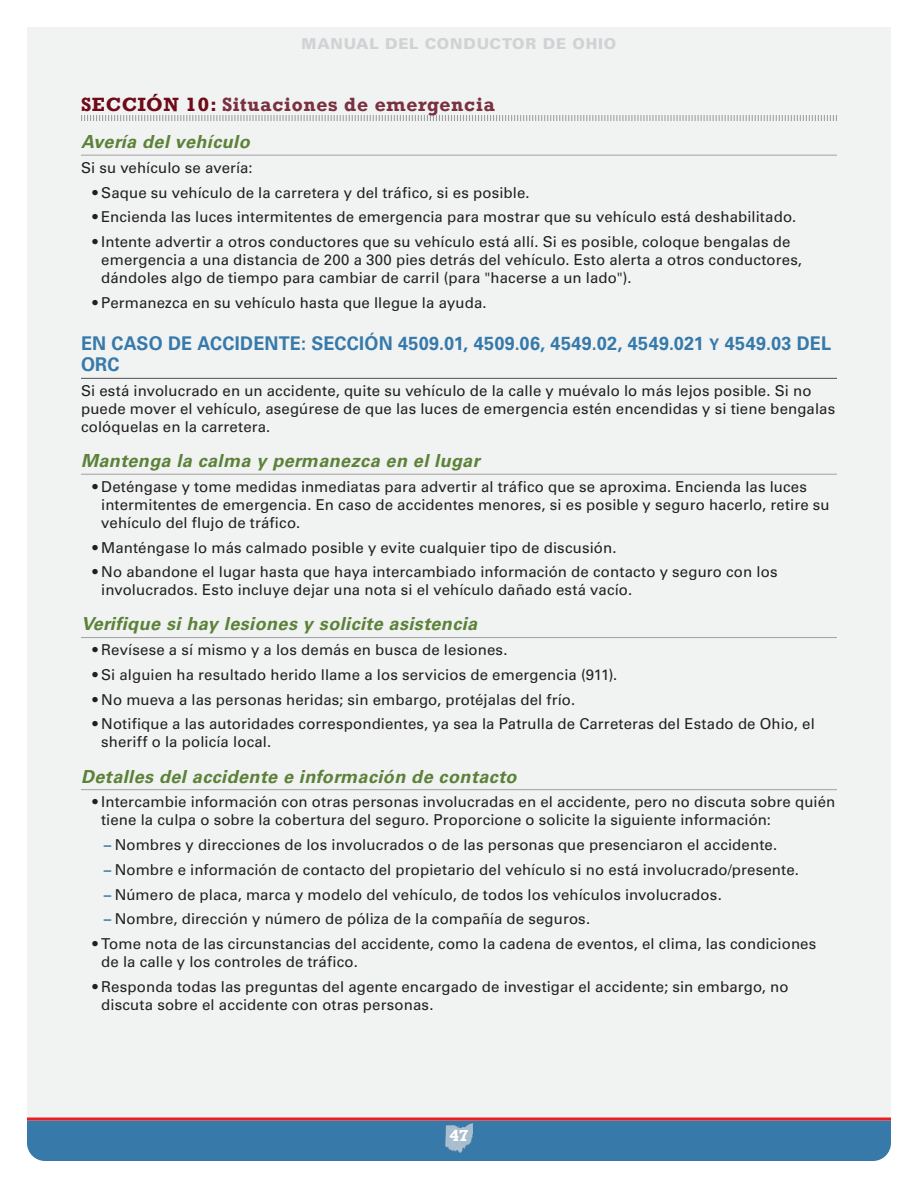
<style>
.page{position:relative;width:918px;height:1188px;background:#fff}
.page>*{position:absolute;margin:0;border:0;box-sizing:border-box;transform-origin:0 0}
.t1{font:700 18.9px/21.6px "Univers LT Std";letter-spacing:.015em;color:#377aaa;scale:.95 1}
.t2{font:italic 700 18px "Univers LT Std";letter-spacing:.025em;color:#5c8138}
.t3{font:700 18px "Rockwell";letter-spacing:.04em;color:#7a303f}
.t4{font:15px/18px "Univers LT Std";letter-spacing:.01em;color:#231f20}
.t5{font:900 15px "Univers LT Std";letter-spacing:.05em;color:#d1d2d4}
.t6{font:700 15px "Rockwell";color:#fff}
.s1{color:#6f0b19}
.s2{font-family:"Univers LT Std Bold SC850";font-weight:400;font-size:16.05px}
.s3{font-weight:700;color:#377aaa}
</style>
<div class="page">
<div style="left:27px;top:27px;width:864px;height:1093px;background:#f1f3f3"></div>
<div style="left:27px;top:1120px;width:864px;height:41px;background:#377aaa"></div>
<hr style="left:27px;top:1118px;width:864px;height:2px;background:#ea1d23">
<img style="left:445px;top:1123px;width:28px;height:30px">
<hr style="left:81px;top:155px;width:756px;height:1px;background:#a1a0a0">
<hr style="left:81px;top:378px;width:756px;height:1px;background:#525051">
<hr style="left:81px;top:474px;width:756px;height:1px;background:#a1a0a0">
<hr style="left:81px;top:637px;width:756px;height:1px;background:#a1a0a0">
<hr style="left:81px;top:789px;width:756px;height:1px;background:#a1a0a0">
<svg style="left:81px;top:115px;width:756px;height:6px"></svg>
<p class="t5" style="left:302px;top:35px;width:316px">MANUAL DEL CONDUCTOR DE OHIO</p>
<p class="t3" style="left:81px;top:93px;width:416px"><span class="s1">SECCIÓN 10:</span> Situaciones de emergencia</p>
<p class="t2" style="left:81px;top:131px;width:170px">Avería del vehículo</p>
<p class="t4" style="left:81px;top:159px;width:173px">Si su vehículo se avería:</p>
<p class="t4" style="left:93px;top:183px;width:439px">• Saque su vehículo de la carretera y del tráfico, si es posible.</p>
<p class="t4" style="left:93px;top:208px;width:705px">• Encienda las luces intermitentes de emergencia para mostrar que su vehículo está deshabilitado.</p>
<p class="t4" style="left:101px;top:233px;width:702px;text-indent:-9px">• Intente advertir a otros conductores que su vehículo está allí. Si es posible, coloque bengalas de emergencia a una distancia de 200 a 300 pies detrás del vehículo. Esto alerta a otros conductores, dándoles algo de tiempo para cambiar de carril (para "hacerse a un lado").</p>
<p class="t4" style="left:93px;top:294px;width:396px">• Permanezca en su vehículo hasta que llegue la ayuda.</p>
<p class="t1" style="left:81px;top:332px;width:791px">EN CASO DE ACCIDENTE: SECCIÓN 4509.01, 4509.06, 4549.02, 4549.021 <span class="s2">y</span> 4549.03 DEL<br>ORC</p>
<p class="t4" style="left:81px;top:382px;width:756px">Si está involucrado en un accidente, quite su vehículo de la calle y muévalo lo más lejos posible. Si no puede mover el vehículo, asegúrese de que las luces de emergencia estén encendidas y si tiene bengalas colóquelas en la carretera.</p>
<p class="t2" style="left:81px;top:450px;width:400px">Mantenga la calma y permanezca en el lugar</p>
<p class="t4" style="left:101px;top:478px;width:730px;text-indent:-9px">• Deténgase y tome medidas inmediatas para advertir al tráfico que se aproxima. Encienda las luces intermitentes de emergencia. En caso de accidentes menores, si es posible y seguro hacerlo, retire su vehículo del flujo de tráfico.</p>
<p class="t4" style="left:93px;top:538px;width:525px">• Manténgase lo más calmado posible y evite cualquier tipo de discusión.</p>
<p class="t4" style="left:101px;top:563px;width:678px;text-indent:-9px">• No abandone el lugar hasta que haya intercambiado información de contacto y seguro con los involucrados. Esto incluye dejar una nota si el vehículo dañado está vacío.</p>
<p class="t2" style="left:81px;top:614px;width:398px">Verifique si hay lesiones y solicite asistencia</p>
<p class="t4" style="left:93px;top:641px;width:416px">• Revísese a sí mismo y a los demás en busca de lesiones.</p>
<p class="t4" style="left:93px;top:666px;width:526px">• Si alguien ha resultado herido llame a los servicios de emergencia (911).</p>
<p class="t4" style="left:93px;top:690px;width:484px">• No mueva a las personas heridas; sin embargo, protéjalas del frío.</p>
<p class="t4" style="left:101px;top:715px;width:715px;text-indent:-9px">• Notifique a las autoridades correspondientes, ya sea la Patrulla de Carreteras del Estado de Ohio, el sheriff o la policía local.</p>
<p class="t2" style="left:81px;top:766px;width:437px">Detalles del accidente e información de contacto</p>
<p class="t4" style="left:101px;top:793px;width:736px;text-indent:-9px">• Intercambie información con otras personas involucradas en el accidente, pero no discuta sobre quién tiene la culpa o sobre la cobertura del seguro. Proporcione o solicite la siguiente información:</p>
<p class="t4" style="left:104px;top:836px;width:675px"><span class="s3">–</span> Nombres y direcciones de los involucrados o de las personas que presenciaron el accidente.</p>
<p class="t4" style="left:104px;top:861px;width:697px"><span class="s3">–</span> Nombre e información de contacto del propietario del vehículo si no está involucrado/presente.</p>
<p class="t4" style="left:104px;top:885px;width:619px"><span class="s3">–</span> Número de placa, marca y modelo del vehículo, de todos los vehículos involucrados.</p>
<p class="t4" style="left:104px;top:910px;width:488px"><span class="s3">–</span> Nombre, dirección y número de póliza de la compañía de seguros.</p>
<p class="t4" style="left:101px;top:935px;width:717px;text-indent:-9px">• Tome nota de las circunstancias del accidente, como la cadena de eventos, el clima, las condiciones de la calle y los controles de tráfico.</p>
<p class="t4" style="left:101px;top:978px;width:689px;text-indent:-9px">• Responda todas las preguntas del agente encargado de investigar el accidente; sin embargo, no discuta sobre el accidente con otras personas.</p>
<p class="t6" style="left:449px;top:1126px;width:21px">47</p>
</div>
